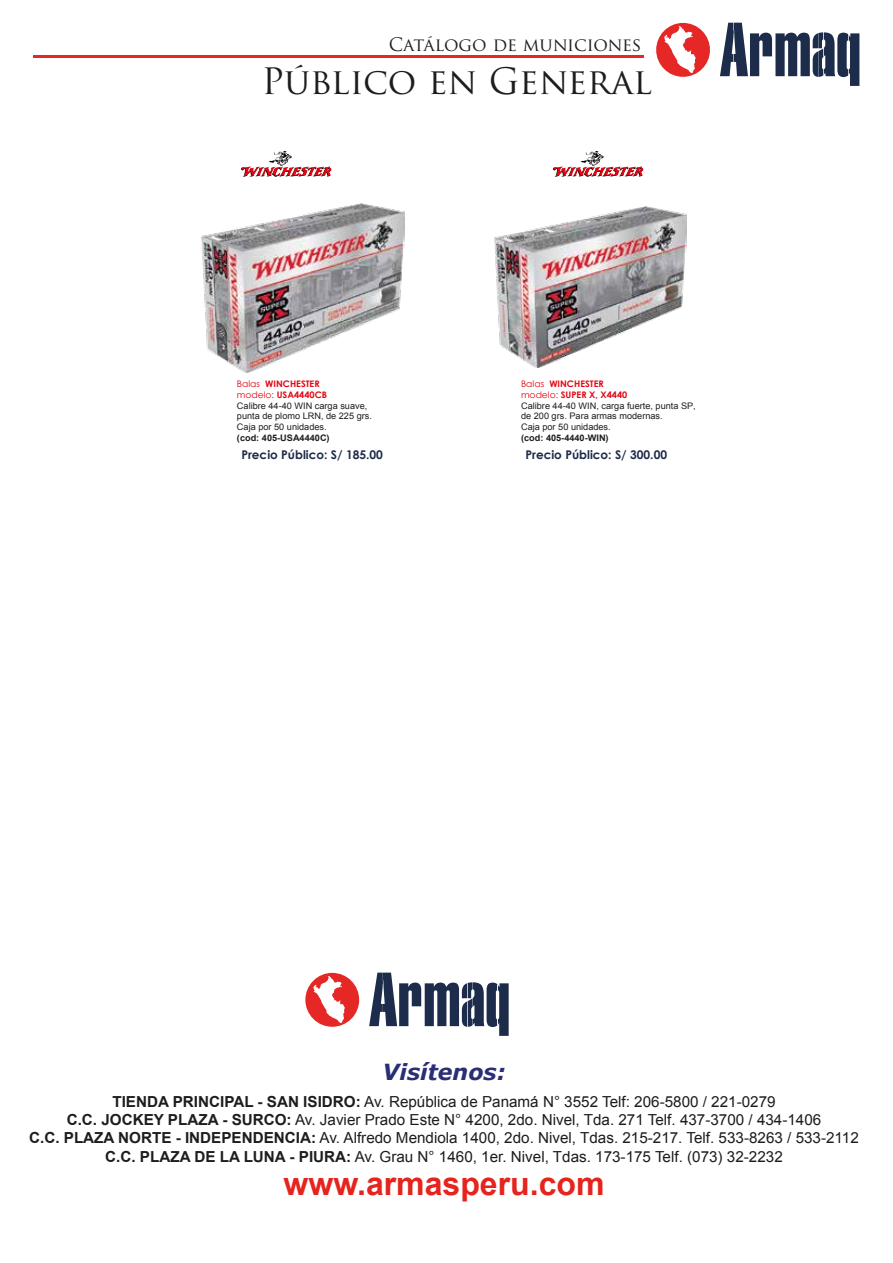
<style>
.page{position:relative;width:893px;height:1263px;background:#fff}
.page>*{position:absolute;margin:0;border:0;box-sizing:border-box;transform-origin:0 0}
.t1{font:35.4px "Trajan Pro";color:#1d1d1b}
.t2{font:700 32.1px "Arial";color:#e5241d}
.t3{font:italic 700 22.2px "Verdana";color:#2a2e75}
.t4{font:18px "Trajan Pro";letter-spacing:-.01em;color:#1d1d1b}
.t5{font:15.15px/18.3px "Arial";color:#1d1d1b;text-align:center}
.t6{font:700 12px "Century Gothic";color:#1c2c4a}
.t7{font:9px/10.8px "Arial";color:#1d1d1b}
.t8{font:700 9px/10.8px "Century Gothic";color:#e30613}
.t9{font:700 9px "Arial";color:#1d1d1b}
.s1{font-weight:400}
.s2{font-weight:700}
</style>
<div class="page">
<div style="left:656px;top:23px;width:54px;height:54px;background:#e52825;border-radius:50%"></div>
<svg style="left:720px;top:23px;width:139px;height:63px"></svg>
<svg style="left:664px;top:26px;width:32px;height:47px"></svg>
<div style="left:305px;top:973px;width:54px;height:54px;background:#e52825;border-radius:50%"></div>
<svg style="left:369px;top:972px;width:140px;height:64px"></svg>
<svg style="left:313px;top:976px;width:32px;height:47px"></svg>
<hr style="left:34px;top:55px;width:610px;height:3px;background:#e52825">
<svg style="left:241px;top:151px;width:90px;height:26px"></svg>
<img style="left:202px;top:203px;width:202px;height:169px">
<svg style="left:553px;top:151px;width:90px;height:26px"></svg>
<img style="left:494px;top:206px;width:192px;height:161px">
<p class="t4" style="left:389px;top:33px;width:254px">Catálogo de municiones</p>
<h1 class="t1" style="left:261px;top:59px;width:392px">Público en General</h1>
<p class="t8" style="left:237px;top:378px;width:92px"><span class="s1">Balas</span> WINCHESTER <span class="s1">modelo:</span> USA4440CB</p>
<p class="t7" style="left:237px;top:400px;width:137px">Calibre 44-40 WIN carga suave, punta de plomo LRN, de 225 grs.<br>Caja por 50 unidades.</p>
<p class="t9" style="left:237px;top:432px;width:94px">(cod: 405-USA4440C)</p>
<p class="t6" style="left:241px;top:445px;width:143px">Precio Público: S/ 185.00</p>
<p class="t8" style="left:521px;top:378px;width:108px"><span class="s1">Balas</span> WINCHESTER <span class="s1">modelo:</span> SUPER X, X4440</p>
<p class="t7" style="left:521px;top:400px;width:176px">Calibre 44-40 WIN, carga fuerte, punta SP, de 200 grs. Para armas modernas.<br>Caja por 50 unidades.</p>
<p class="t9" style="left:521px;top:432px;width:89px">(cod: 405-4440-WIN)</p>
<p class="t6" style="left:525px;top:445px;width:143px">Precio Público: S/ 300.00</p>
<h3 class="t3" style="left:382px;top:1056px;width:125px">Visítenos:</h3>
<p class="t5" style="left:29px;top:1092px;width:831px"><span class="s2">TIENDA PRINCIPAL - SAN ISIDRO:</span> Av. República de Panamá N° 3552 Telf: 206-5800 / 221-0279<br><span class="s2">C.C. JOCKEY PLAZA - SURCO:</span> Av. Javier Prado Este N° 4200, 2do. Nivel, Tda. 271 Telf. 437-3700 / 434-1406<br><span class="s2">C.C. PLAZA NORTE - INDEPENDENCIA:</span> Av. Alfredo Mendiola 1400, 2do. Nivel, Tdas. 215-217. Telf. 533-8263 / 533-2112<br><span class="s2">C.C. PLAZA DE LA LUNA - PIURA:</span> Av. Grau N° 1460, 1er. Nivel, Tdas. 173-175 Telf. (073) 32-2232</p>
<h2 class="t2" style="left:284px;top:1162px;width:322px">www.armasperu.com</h2>
</div>
